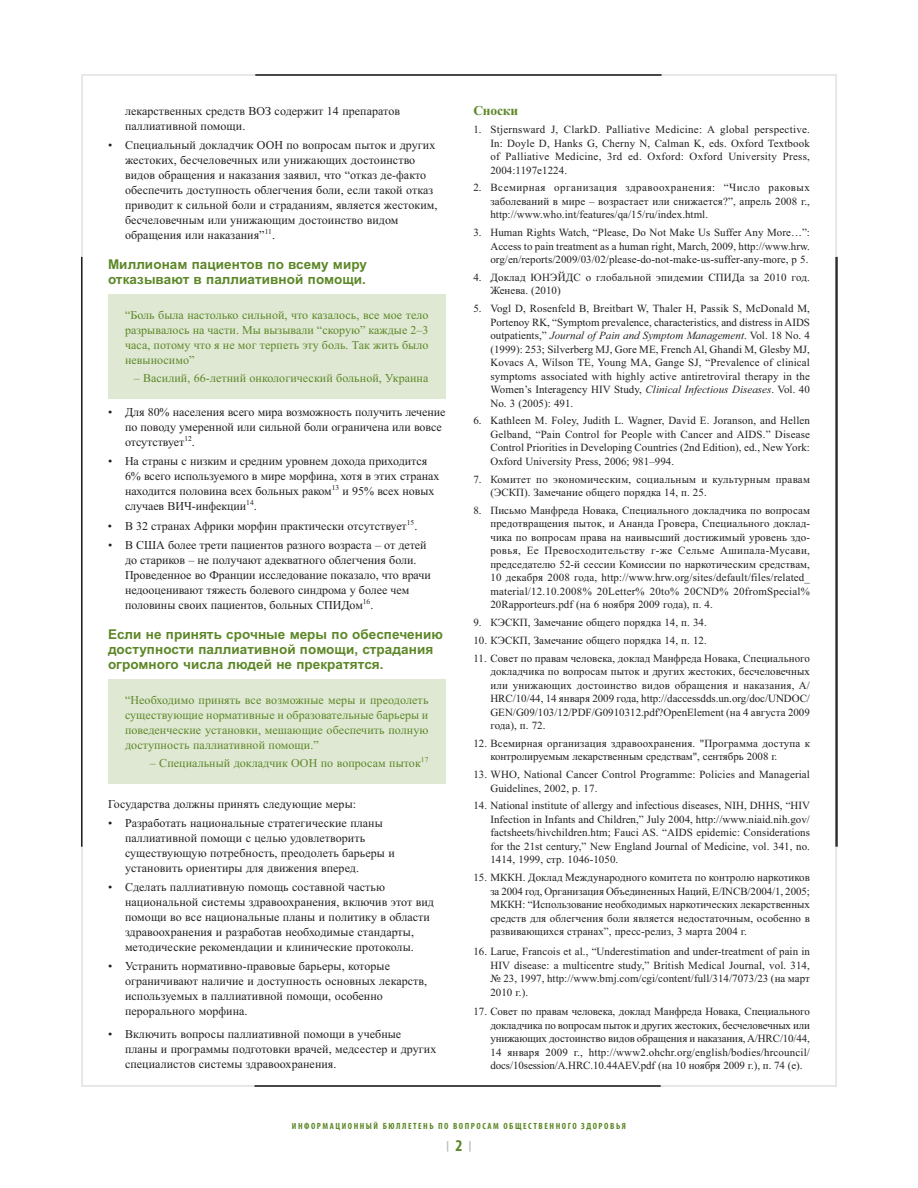
<style>
.page{position:relative;width:918px;height:1188px;background:#fff}
.page>*{position:absolute;margin:0;border:0;box-sizing:border-box;transform-origin:0 0}
.t1{font:700 13.5px/15px "Arial";letter-spacing:.005em;color:#5c8727}
.t2{font:700 13.5px "Times New Roman";letter-spacing:-.015em;color:#5c8727}
.t3{font:12px/15px "Times New Roman";letter-spacing:.005em;color:#231f20}
.t4{font:12px/15px "Times New Roman";letter-spacing:.005em;color:#5c8727;text-align:justify}
.t5{font:10.95px/13.5px "Times New Roman";letter-spacing:.005em;color:#231f20;text-align:justify}
.t6{font:900 10.5px "Myriad Pro";color:#bcbdc0}
.t7{font:700 condensed 9px "Myriad Pro";letter-spacing:.17em;color:#5c8727}
.s1{font-style:italic}
.s2{font-weight:700;font-stretch:condensed;font-size:16.5px;color:#5c8727}
</style>
<div class="page">
<hr style="left:255px;top:74px;width:407px;height:2px;background:#231f20">
<hr style="left:255px;top:1085px;width:406px;height:2px;background:#231f20">
<hr style="left:835px;top:257px;width:2px;height:590px;background:#231f20">
<hr style="left:81px;top:257px;width:1px;height:590px;background:#231f20">
<div style="left:108px;top:294px;width:338px;height:105px;background:#dfe8d3"></div>
<div style="left:108px;top:679px;width:338px;height:105px;background:#dfe8d3"></div>
<p class="t3" style="left:125px;top:104px;width:277px">лекарственных средств ВОЗ содержит 14 препаратов паллиативной помощи.</p>
<p class="t3" style="left:125px;top:138px;width:314px;text-indent:-17px">• Специальный докладчик ООН по вопросам пыток и других жестоких, бесчеловечных или унижающих достоинство видов обращения и наказания заявил, что “отказ де-факто обеспечить доступность облегчения боли, если такой отказ приводит к сильной боли и страданиям, является жестоким, бесчеловечным или унижающим достоинство видом обращения или наказания”<sup>11</sup>.</p>
<p class="t1" style="left:108px;top:257px;width:261px">Миллионам пациентов по всему миру отказывают в паллиативной помощи.</p>
<p class="t4" style="left:125px;top:309px;width:305px">“Боль была настолько сильной, что казалось, все мое тело разрывалось на части. Мы вызывали “скорую” каждые 2–3 часа, потому что я не мог терпеть эту боль. Так жить было невыносимо”</p>
<p class="t4" style="left:134px;top:371px;width:296px">– Василий, 66-летний онкологический больной, Украина</p>
<p class="t3" style="left:125px;top:406px;width:322px;text-indent:-17px">• Для 80% населения всего мира возможность получить лечение по поводу умеренной или сильной боли ограничена или вовсе отсутствует<sup>12</sup>.</p>
<p class="t3" style="left:125px;top:455px;width:316px;text-indent:-17px">• На страны с низким и средним уровнем дохода приходится 6% всего используемого в мире морфина, хотя в этих странах находится половина всех больных раком<sup>13</sup> и 95% всех новых случаев ВИЧ-инфекции<sup>14</sup>.</p>
<p class="t3" style="left:108px;top:519px;width:311px">• В 32 странах Африки морфин практически отсутствует<sup>15</sup>.</p>
<p class="t3" style="left:125px;top:538px;width:307px;text-indent:-17px">• В США более трети пациентов разного возраста – от детей до стариков – не получают адекватного облегчения боли.<br>Проведенное во Франции исследование показало, что врачи недооценивают тяжесть болевого синдрома у более чем половины своих пациентов, больных СПИДом<sup>16</sup>.</p>
<p class="t1" style="left:108px;top:627px;width:337px">Если не принять срочные меры по обеспечению доступности паллиативной помощи, страдания огромного числа людей не прекратятся.</p>
<p class="t4" style="left:125px;top:694px;width:305px">“Необходимо принять все возможные меры и преодолеть существующие нормативные и образовательные барьеры и поведенческие установки, мешающие обеспечить полную доступность паллиативной помощи.”</p>
<p class="t4" style="left:150px;top:756px;width:280px">– Специальный докладчик ООН по вопросам пыток<sup>17</sup></p>
<p class="t3" style="left:108px;top:797px;width:250px">Государства должны принять следующие меры:</p>
<p class="t3" style="left:125px;top:816px;width:271px;text-indent:-17px">• Разработать национальные стратегические планы паллиативной помощи с целью удовлетворить существующую потребность, преодолеть барьеры и установить ориентиры для движения вперед.</p>
<p class="t3" style="left:125px;top:881px;width:311px;text-indent:-17px">• Сделать паллиативную помощь составной частью национальной системы здравоохранения, включив этот вид помощи во все национальные планы и политику в области здравоохранения и разработав необходимые стандарты, методические рекомендации и клинические протоколы.</p>
<p class="t3" style="left:125px;top:960px;width:304px;text-indent:-17px">• Устранить нормативно-правовые барьеры, которые ограничивают наличие и доступность основных лекарств, используемых в паллиативной помощи, особенно перорального морфина.</p>
<p class="t3" style="left:125px;top:1028px;width:313px;text-indent:-17px">• Включить вопросы паллиативной помощи в учебные планы и программы подготовки врачей, медсестер и других специалистов системы здравоохранения.</p>
<p class="t2" style="left:473px;top:103px;width:46px">Сноски</p>
<p class="t5" style="left:490px;top:124px;width:321px;text-indent:-17px">1. Stjernsward J, ClarkD. Palliative Medicine: A global perspective.<br>In: Doyle D, Hanks G, Cherny N, Calman K, eds. Oxford Textbook of Palliative Medicine, 3rd ed. Oxford: Oxford University Press, 2004:1197e1224.</p>
<p class="t5" style="left:490px;top:182px;width:321px;text-indent:-17px">2. Всемирная организация здравоохранения: “Число раковых заболеваний в мире – возрастает или снижается?”, апрель 2008 г., http://www.who.int/features/qa/15/ru/index.html.</p>
<p class="t5" style="left:490px;top:227px;width:321px;text-indent:-17px">3. Human Rights Watch, “Please, Do Not Make Us Suffer Any More…”:<br>Access to pain treatment as a human right, March, 2009, http://www.hrw. org/en/reports/2009/03/02/please-do-not-make-us-suffer-any-more, p 5.</p>
<p class="t5" style="left:490px;top:272px;width:321px;text-indent:-17px">4. Доклад ЮНЭЙДС о глобальной эпидемии СПИДа за 2010 год.<br>Женева. (2010)</p>
<p class="t5" style="left:490px;top:303px;width:321px;text-indent:-17px">5. Vogl D, Rosenfeld B, Breitbart W, Thaler H, Passik S, McDonald M, Portenoy RK, “Symptom prevalence, characteristics, and distress in AIDS outpatients,” <span class="s1">Journal of Pain and Symptom Management</span>. Vol. 18 No. 4 (1999): 253; Silverberg MJ, Gore ME, French Al, Ghandi M, Glesby MJ, Kovacs A, Wilson TE, Young MA, Gange SJ, “Prevalence of clinical symptoms associated with highly active antiretroviral therapy in the Women’s Interagency HIV Study, <span class="s1">Clinical Infectious Diseases</span>. Vol. 40<br>No. 3 (2005): 491.</p>
<p class="t5" style="left:490px;top:415px;width:321px;text-indent:-17px">6. Kathleen M. Foley, Judith L. Wagner, David E. Joranson, and Hellen Gelband, “Pain Control for People with Cancer and AIDS.” Disease Control Priorities in Developing Countries (2nd Edition), ed., New York:<br>Oxford University Press, 2006; 981–994.</p>
<p class="t5" style="left:490px;top:473px;width:321px;text-indent:-17px">7. Комитет по экономическим, социальным и культурным правам (ЭСКП). Замечание общего порядка 14, п. 25.</p>
<p class="t5" style="left:490px;top:505px;width:321px;text-indent:-17px">8. Письмо Манфреда Новака, Специального докладчика по вопросам предотвращения пыток, и Ананда Гровера, Специального доклад&shy;чика по вопросам права на наивысший достижимый уровень здо&shy;ровья, Ее Превосходительству г-же Сельме Ашипала-Мусави, председателю 52-й сессии Комиссии по наркотическим средствам, 10 декабря 2008 года, http://www.hrw.org/sites/default/files/related_ material/12.10.2008% 20Letter% 20to% 20CND% 20fromSpecial% 20Rapporteurs.pdf (на 6 ноября 2009 года), п. 4.</p>
<p class="t5" style="left:473px;top:617px;width:235px">9. КЭСКП, Замечание общего порядка 14, п. 34.</p>
<p class="t5" style="left:473px;top:635px;width:235px">10. КЭСКП, Замечание общего порядка 14, п. 12.</p>
<p class="t5" style="left:490px;top:652px;width:321px;text-indent:-17px">11. Совет по правам человека, доклад Манфреда Новака, Специального докладчика по вопросам пыток и других жестоких, бесчеловечных или унижающих достоинство видов обращения и наказания, A/ HRC/10/44, 14 января 2009 года, http://daccessdds.un.org/doc/UNDOC/ GEN/G09/103/12/PDF/G0910312.pdf?OpenElement (на 4 августа 2009 года), п. 72.</p>
<p class="t5" style="left:490px;top:738px;width:321px;text-indent:-17px">12. Всемирная организация здравоохранения. "Программа доступа к контролируемым лекарственным средствам", сентябрь 2008 г.</p>
<p class="t5" style="left:490px;top:769px;width:321px;text-indent:-17px">13. WHO, National Cancer Control Programme: Policies and Managerial<br>Guidelines, 2002, p. 17.</p>
<p class="t5" style="left:490px;top:800px;width:321px;text-indent:-17px">14. National institute of allergy and infectious diseases, NIH, DHHS, “HIV Infection in Infants and Children,” July 2004, http://www.niaid.nih.gov/ factsheets/hivchildren.htm; Fauci AS. “AIDS epidemic: Considerations for the 21st century,” New England Journal of Medicine, vol. 341, no.<br>1414, 1999, стр. 1046-1050.</p>
<p class="t5" style="left:490px;top:872px;width:321px;text-indent:-17px">15. МККН. Доклад Международного комитета по контролю наркотиков за 2004 год, Организация Объединенных Наций, E/INCB/2004/1, 2005; МККН: “Использование необходимых наркотических лекарственных средств для облегчения боли является недостаточным, особенно в развивающихся странах”, пресс-релиз, 3 марта 2004 г.</p>
<p class="t5" style="left:490px;top:946px;width:321px;text-indent:-17px">16. Larue, Francois et al., “Underestimation and under-treatment of pain in HIV disease: a multicentre study,” British Medical Journal, vol. 314, № 23, 1997, http://www.bmj.com/cgi/content/full/314/7073/23 (на март 2010 г.).</p>
<p class="t5" style="left:490px;top:1006px;width:321px;text-indent:-17px">17. Совет по правам человека, доклад Манфреда Новака, Специального докладчика по вопросам пыток и других жестоких, бесчеловечных или унижающих достоинство видов обращения и наказания, A/HRC/10/44, 14 января 2009 г., http://www2.ohchr.org/english/bodies/hrcouncil/ docs/10session/A.HRC.10.44AEV.pdf (на 10 ноября 2009 г.), п. 74 (е).</p>
<p class="t7" style="left:292px;top:1123px;width:336px">ИНФОРМАЦИОННЫЙ БЮЛЛЕТЕНЬ ПО ВОПРОСАМ ОБЩЕСТВЕННОГО ЗДОРОВЬЯ</p>
<p class="t6" style="left:446px;top:1142px;width:27px">|<span class="s2">2</span>|</p>
</div>
